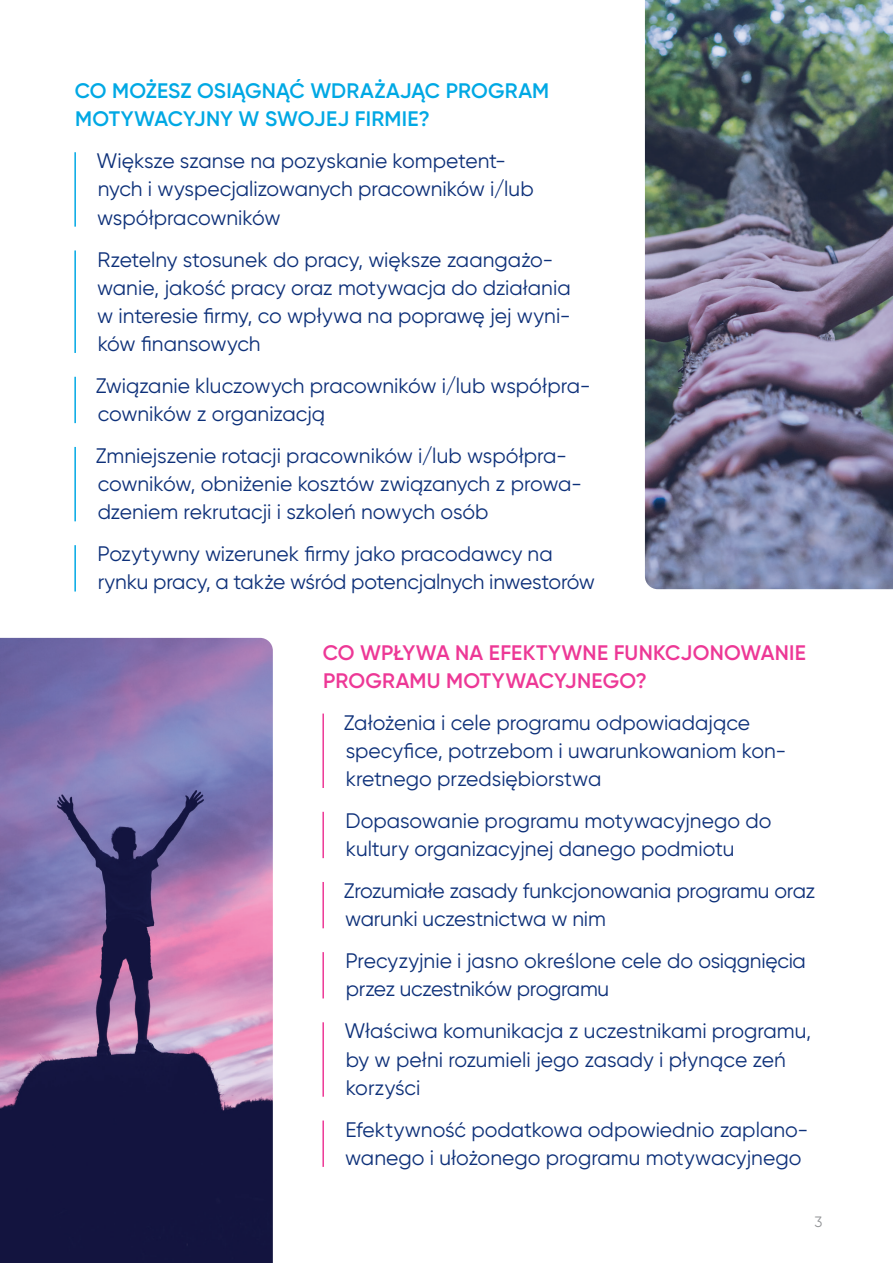
<style>
.page{position:relative;width:893px;height:1263px;background:#fff}
.page>*{position:absolute;margin:0;border:0;box-sizing:border-box;transform-origin:0 0}
.t1{font:21px/28px "Gilroy";letter-spacing:-.005em;color:#0d3079}
.t2{font:600 21px/28px "Gilroy";letter-spacing:.005em;color:#00a8e4}
.t3{font:600 21px/28px "Gilroy";letter-spacing:.01em;color:#ed3896}
.t4{font:15px "Gilroy";color:#939598}
</style>
<div class="page">
<img style="left:645px;top:0;width:248px;height:589px">
<img style="left:0;top:638px;width:273px;height:625px">
<hr style="left:74px;top:152px;width:2px;height:75px;background:#00a8e4">
<hr style="left:74px;top:250px;width:2px;height:103px;background:#00a8e4">
<hr style="left:74px;top:377px;width:2px;height:46px;background:#00a8e4">
<hr style="left:74px;top:447px;width:2px;height:74px;background:#00a8e4">
<hr style="left:74px;top:545px;width:2px;height:46px;background:#00a8e4">
<hr style="left:322px;top:713px;width:2px;height:75px;background:#ed3896">
<hr style="left:322px;top:812px;width:2px;height:46px;background:#ed3896">
<hr style="left:322px;top:882px;width:2px;height:46px;background:#ed3896">
<hr style="left:322px;top:952px;width:2px;height:46px;background:#ed3896">
<hr style="left:322px;top:1022px;width:2px;height:75px;background:#ed3896">
<hr style="left:322px;top:1120px;width:2px;height:47px;background:#ed3896">
<p class="t2" style="left:75px;top:77px;width:476px">CO MOŻESZ OSIĄGNĄĆ WDRAŻAJĄC PROGRAM<br>MOTYWACYJNY W SWOJEJ FIRMIE?</p>
<p class="t1" style="left:97px;top:147px;width:439px">Większe szanse na pozyskanie kompetent&shy;nych i wyspecjalizowanych pracowników i/lub współpracowników</p>
<p class="t1" style="left:97px;top:245px;width:475px">Rzetelny stosunek do pracy, większe zaangażo&shy;wanie, jakość pracy oraz motywacja do działania w interesie firmy, co wpływa na poprawę jej wyni&shy;ków finansowych</p>
<p class="t1" style="left:96px;top:371px;width:496px">Związanie kluczowych pracowników i/lub współpra&shy;cowników z organizacją</p>
<p class="t1" style="left:96px;top:441px;width:488px">Zmniejszenie rotacji pracowników i/lub współpra&shy;cowników, obniżenie kosztów związanych z prowa&shy;dzeniem rekrutacji i szkoleń nowych osób</p>
<p class="t1" style="left:98px;top:540px;width:499px">Pozytywny wizerunek firmy jako pracodawcy na rynku pracy, a także wśród potencjalnych inwestorów</p>
<p class="t3" style="left:323px;top:638px;width:485px">CO WPŁYWA NA EFEKTYWNE FUNKCJONOWANIE<br>PROGRAMU MOTYWACYJNEGO?</p>
<p class="t1" style="left:344px;top:708px;width:444px">Założenia i cele programu odpowiadające specyfice, potrzebom i uwarunkowaniom kon&shy;kretnego przedsiębiorstwa</p>
<p class="t1" style="left:346px;top:806px;width:427px">Dopasowanie programu motywacyjnego do kultury organizacyjnej danego podmiotu</p>
<p class="t1" style="left:344px;top:876px;width:473px">Zrozumiałe zasady funkcjonowania programu oraz warunki uczestnictwa w nim</p>
<p class="t1" style="left:346px;top:947px;width:462px">Precyzyjnie i jasno określone cele do osiągnięcia przez uczestników programu</p>
<p class="t1" style="left:345px;top:1017px;width:468px">Właściwa komunikacja z uczestnikami programu, by w pełni rozumieli jego zasady i płynące zeń korzyści</p>
<p class="t1" style="left:345px;top:1115px;width:465px">Efektywność podatkowa odpowiednio zaplano&shy;wanego i ułożonego programu motywacyjnego</p>
<p class="t4" style="left:815px;top:1212px;width:9px">3</p>
</div>
